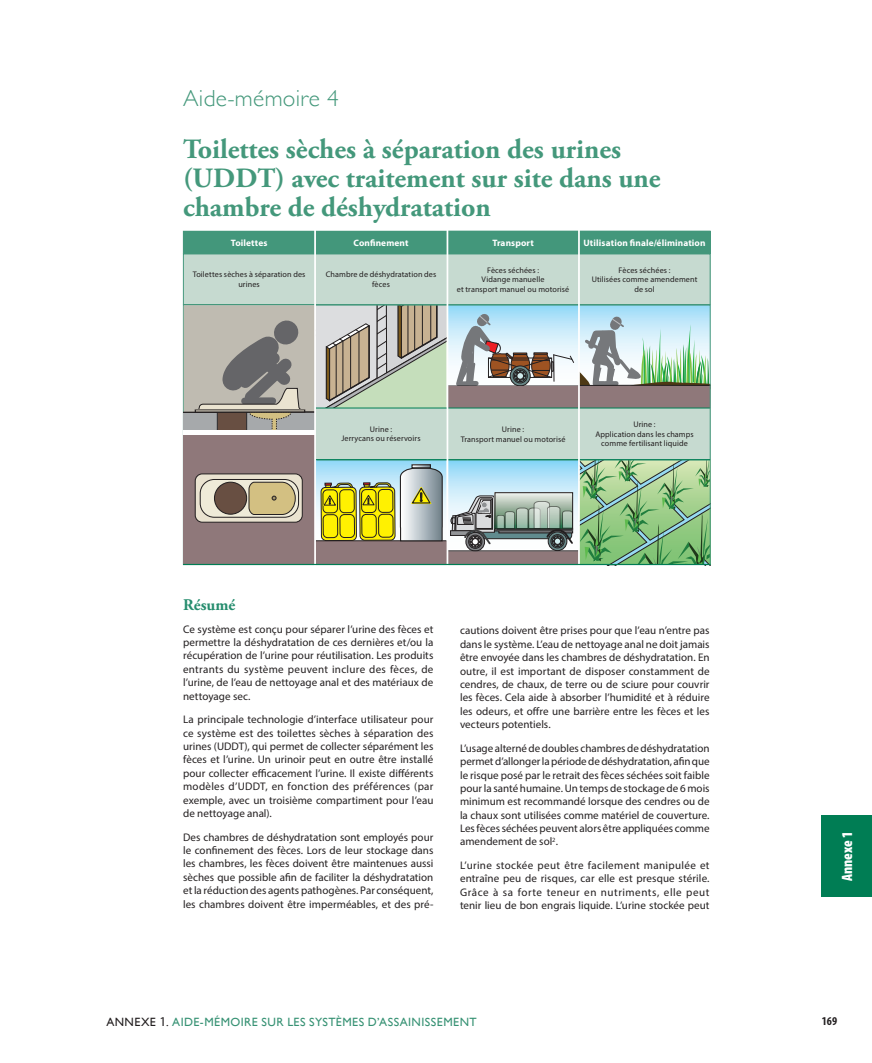
<style>
.page{position:relative;width:872px;height:1063px;background:#fff}
.page>*{position:absolute;margin:0;border:0;box-sizing:border-box;transform-origin:0 0}
.t1{font:700 27.9px/29.1px "Adobe Garamond Pro";color:#44987b}
.t2{font:300 23.25px "Gill Sans";letter-spacing:.015em;color:#44987b}
.t3{font:700 16.2px "Adobe Garamond Pro";color:#268d6e}
.t4{font:900 condensed 15px "Myriad Pro";color:#fff}
.t5{font:12px "Gill Sans";letter-spacing:.035em;color:#379274}
.t6{font:700 condensed 12px "Myriad Pro";color:#231f20}
.t7{font:11.1px/13.4px "Myriad Pro";color:#231f20;text-align:justify}
.t8{font:700 9.3px "Myriad Pro";letter-spacing:.015em;color:#fff}
.t9{font:8.1px/9.8px "Myriad Pro";letter-spacing:.01em;color:#231f20;text-align:center}
.s1{color:#231f20}
.s2{font-family:"Myriad Pro";font-size:13.5px;color:#231f20}
</style>
<div class="page">
<div style="left:315px;top:408px;width:132px;height:51px;background:#c6dad0"></div>
<div style="left:184px;top:254px;width:130px;height:50px;background:#c6dad0"></div>
<div style="left:579px;top:254px;width:131px;height:51px;background:#c6dad0"></div>
<div style="left:315px;top:254px;width:132px;height:51px;background:#c6dad0"></div>
<div style="left:183px;top:231px;width:132px;height:22px;background:#43977b"></div>
<div style="left:183px;top:231px;width:132px;height:23px;border:1px solid #43977b"></div>
<div style="left:315px;top:231px;width:131px;height:22px;background:#43977b"></div>
<div style="left:315px;top:231px;width:132px;height:23px;border:1px solid #43977b"></div>
<div style="left:579px;top:231px;width:131px;height:22px;background:#43977b"></div>
<div style="left:578px;top:231px;width:132px;height:23px;border:1px solid #43977b"></div>
<div style="left:447px;top:231px;width:131px;height:22px;background:#43977b"></div>
<div style="left:447px;top:231px;width:132px;height:23px;border:1px solid #43977b"></div>
<div style="left:447px;top:254px;width:131px;height:51px;background:#c6dad0"></div>
<svg style="left:580px;top:461px;width:128px;height:102px"></svg>
<svg style="left:573px;top:461px;width:5px;height:90px"></svg>
<svg style="left:447px;top:551px;width:132px;height:14px"></svg>
<hr style="left:447px;top:551px;width:132px;height:1px;background:#231f20">
<svg style="left:316px;top:461px;width:257px;height:102px"></svg>
<div style="left:579px;top:408px;width:131px;height:51px;background:#c6dad0"></div>
<div style="left:447px;top:408px;width:131px;height:51px;background:#c6dad0"></div>
<hr style="left:316px;top:460px;width:394px;height:1px;background:#43977b">
<div style="left:184px;top:431px;width:131px;height:133px;background:#8f787a"></div>
<div style="left:195px;top:474px;width:107px;height:48px;background:#eae3d0;border-radius:7px"></div>
<div style="left:195px;top:474px;width:107px;height:49px;border:1px solid #231f20;border-radius:7px"></div>
<div style="left:200px;top:479px;width:98px;height:38px;background:#efebd8;border-radius:14px"></div>
<div style="left:200px;top:479px;width:99px;height:39px;border:1px solid #231f20;border-radius:14px"></div>
<div style="left:214px;top:482px;width:33px;height:32px;background:#684f42;border-radius:50%"></div>
<div style="left:214px;top:482px;width:33px;height:33px;border:1px solid #231f20;border-radius:50%"></div>
<svg style="left:248px;top:482px;width:48px;height:33px"></svg>
<svg style="left:184px;top:303px;width:526px;height:128px"></svg>
<hr style="left:199px;top:409px;width:102px;height:1px;background:#231f20">
<hr style="left:184px;top:412px;width:131px;height:1px;background:#231f20">
<hr style="left:184px;top:431px;width:131px;height:4px;background:#fff">
<hr style="left:316px;top:459px;width:394px;height:1px;background:#007d54">
<hr style="left:578px;top:227px;width:2px;height:344px;background:#fff">
<hr style="left:314px;top:228px;width:2px;height:345px;background:#fff">
<hr style="left:446px;top:227px;width:2px;height:349px;background:#fff">
<hr style="left:183px;top:564px;width:527px;height:1px;background:#007d54">
<div style="left:821px;top:816px;width:51px;height:81px;background:#007d54"></div>
<h2 class="t2" style="left:183px;top:80px;width:157px">Aide-mémoire 4</h2>
<h1 class="t1" style="left:183px;top:135px;width:479px">Toilettes sèches à séparation des urines (UDDT) avec traitement sur site dans une chambre de déshydratation</h1>
<p class="t8" style="left:231px;top:237px;width:38px">Toilettes</p>
<p class="t8" style="left:353px;top:237px;width:56px">Confinement</p>
<p class="t8" style="left:492px;top:237px;width:43px">Transport</p>
<p class="t8" style="left:583px;top:237px;width:124px">Utilisation finale/élimination</p>
<p class="t9" style="left:457px;top:265px;width:114px">Fèces séchées :<br>Vidange manuelle<br>et transport manuel ou motorisé</p>
<p class="t9" style="left:193px;top:270px;width:114px">Toilettes sèches à séparation des urines</p>
<p class="t9" style="left:592px;top:265px;width:107px">Fèces séchées :<br>Utilisées comme amendement de sol</p>
<p class="t9" style="left:326px;top:270px;width:112px">Chambre de déshydratation des fèces</p>
<p class="t9" style="left:341px;top:424px;width:81px">Urine :<br>Jerrycans ou réservoirs</p>
<p class="t9" style="left:461px;top:424px;width:106px">Urine :<br>Transport manuel ou motorisé</p>
<p class="t9" style="left:595px;top:419px;width:100px">Urine :<br>Application dans les champs comme fertilisant liquide</p>
<h3 class="t3" style="left:183px;top:595px;width:54px">Résumé</h3>
<p class="t7" style="left:183px;top:622px;width:252px">Ce système est conçu pour séparer l’urine des fèces et permettre la déshydratation de ces dernières et/ou la récupération de l’urine pour réutilisation. Les produits entrants du système peuvent inclure des fèces, de l’urine, de l’eau de nettoyage anal et des matériaux de nettoyage sec.</p>
<p class="t7" style="left:183px;top:713px;width:252px">La principale technologie d’interface utilisateur pour ce système est des toilettes sèches à séparation des urines (UDDT), qui permet de collecter séparément les fèces et l’urine. Un urinoir peut en outre être installé pour collecter efficacement l’urine. Il existe différents modèles d’UDDT, en fonction des préférences (par exemple, avec un troisième compartiment pour l’eau de nettoyage anal).</p>
<p class="t7" style="left:183px;top:830px;width:252px">Des chambres de déshydratation sont employés pour le confinement des fèces. Lors de leur stockage dans les chambres, les fèces doivent être maintenues aussi sèches que possible afin de faciliter la déshydratation et la réduction des agents pathogènes. Par conséquent, les chambres doivent être imperméables, et des pré-</p>
<p class="t7" style="left:460px;top:624px;width:251px">cautions doivent être prises pour que l’eau n’entre pas dans le système. L’eau de nettoyage anal ne doit jamais être envoyée dans les chambres de déshydratation. En outre, il est important de disposer constamment de cendres, de chaux, de terre ou de sciure pour couvrir les fèces. Cela aide à absorber l’humidité et à réduire les odeurs, et offre une barrière entre les fèces et les vecteurs potentiels.</p>
<p class="t7" style="left:460px;top:741px;width:251px">L’usage alterné de doubles chambres de déshydratation permet d’allonger la période de déshydratation, afin que le risque posé par le retrait des fèces séchées soit faible pour la santé humaine. Un temps de stockage de 6 mois minimum est recommandé lorsque des cendres ou de la chaux sont utilisées comme matériel de couverture.<br>Les fèces séchées peuvent alors être appliquées comme amendement de sol<sup>2</sup>.</p>
<p class="t7" style="left:460px;top:858px;width:251px">L’urine stockée peut être facilement manipulée et entraîne peu de risques, car elle est presque stérile.<br>Grâce à sa forte teneur en nutriments, elle peut tenir lieu de bon engrais liquide. L’urine stockée peut</p>
<h3 class="t4" style="left:838px;top:881px;width:51px;rotate:-90deg">Annexe 1</h3>
<p class="t5" style="left:106px;top:1014px;width:372px"><span class="s1">ANNEXE</span> <span class="s2">1</span><span class="s1">.</span> AIDE-MÉMOIRE SUR LES SYSTÈMES D’ASSAINISSEMENT</p>
<p class="t6" style="left:821px;top:1013px;width:17px">169</p>
</div>
